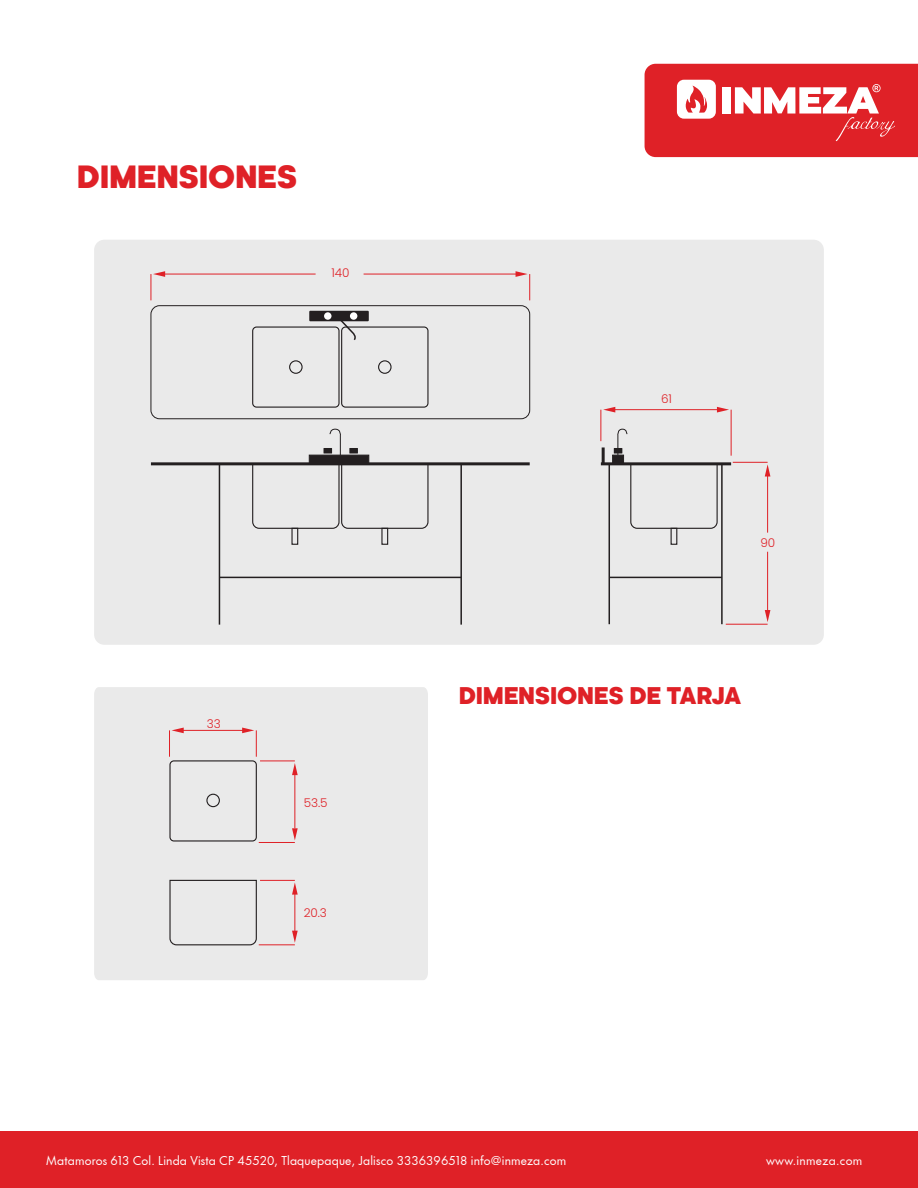
<style>
.page{position:relative;width:918px;height:1188px;background:#fff}
.page>*{position:absolute;margin:0;border:0;box-sizing:border-box;transform-origin:0 0}
.t1{font:30px "Kamerik 205 Regular 8";letter-spacing:-.01em;color:#df2127}
.t2{font:22.5px "Kamerik 205 Regular 8";letter-spacing:-.01em;color:#df2127}
.t3{font:12px "Futura Now Headline";letter-spacing:.015em;color:#fff}
.t4{font:300 12px "Poppins";letter-spacing:-.01em;color:#df2127}
</style>
<div class="page">
<div style="left:0;top:1131px;width:918px;height:57px;background:#df2127"></div>
<svg style="left:645px;top:64px;width:273px;height:93px;background:#e4454a"></svg>
<div style="left:94px;top:240px;width:730px;height:405px;background:#eaeaea;border-radius:10px"></div>
<div style="left:94px;top:687px;width:334px;height:293px;background:#eaeaea"></div>
<hr style="left:151px;top:462px;width:379px;height:3px;background:#231f20">
<svg style="left:252px;top:465px;width:177px;height:64px"></svg>
<hr style="left:219px;top:464px;width:1px;height:161px;background:#231f20">
<hr style="left:460px;top:464px;width:2px;height:161px;background:#231f20">
<hr style="left:220px;top:577px;width:241px;height:1px;background:#231f20">
<div style="left:309px;top:455px;width:60px;height:9px;background:#231f20"></div>
<svg style="left:329px;top:428px;width:12px;height:28px"></svg>
<div style="left:324px;top:448px;width:8px;height:6px;background:#231f20"></div>
<div style="left:349px;top:448px;width:9px;height:6px;background:#231f20"></div>
<div style="left:291px;top:528px;width:7px;height:17px;border:1px solid #231f20"></div>
<div style="left:381px;top:528px;width:7px;height:17px;border:1px solid #231f20"></div>
<div style="left:671px;top:528px;width:6px;height:17px;border:1px solid #231f20"></div>
<svg style="left:630px;top:465px;width:88px;height:64px"></svg>
<hr style="left:601px;top:462px;width:130px;height:3px;background:#231f20">
<hr style="left:609px;top:463px;width:1px;height:161px;background:#231f20">
<hr style="left:721px;top:463px;width:2px;height:161px;background:#231f20">
<hr style="left:609px;top:577px;width:113px;height:1px;background:#231f20">
<div style="left:612px;top:455px;width:12px;height:9px;background:#231f20"></div>
<svg style="left:617px;top:428px;width:11px;height:28px"></svg>
<div style="left:614px;top:448px;width:8px;height:6px;background:#231f20"></div>
<hr style="left:602px;top:447px;width:3px;height:17px;background:#231f20">
<div style="left:252px;top:326px;width:88px;height:82px;border:1px solid #231f20;border-radius:4px"></div>
<div style="left:341px;top:326px;width:88px;height:82px;border:1px solid #231f20;border-radius:4px"></div>
<div style="left:309px;top:311px;width:60px;height:10px;background:#231f20"></div>
<div style="left:324px;top:312px;width:8px;height:8px;background:#fff;border-radius:50%"></div>
<div style="left:350px;top:312px;width:7px;height:8px;background:#fff;border-radius:50%"></div>
<svg style="left:338px;top:318px;width:19px;height:24px"></svg>
<div style="left:151px;top:305px;width:379px;height:114px;border:1px solid #231f20;border-radius:9px"></div>
<hr style="left:733px;top:462px;width:35px;height:1px;background:#df2127">
<hr style="left:726px;top:624px;width:42px;height:1px;background:#df2127">
<hr style="left:767px;top:552px;width:1px;height:61px;background:#df2127">
<hr style="left:767px;top:474px;width:1px;height:59px;background:#df2127">
<svg style="left:765px;top:464px;width:5px;height:13px"></svg>
<svg style="left:765px;top:610px;width:5px;height:12px"></svg>
<hr style="left:601px;top:410px;width:1px;height:31px;background:#df2127">
<hr style="left:731px;top:410px;width:1px;height:46px;background:#df2127">
<hr style="left:611px;top:409px;width:109px;height:1px;background:#df2127">
<svg style="left:603px;top:407px;width:12px;height:6px"></svg>
<svg style="left:717px;top:407px;width:12px;height:6px"></svg>
<hr style="left:160px;top:274px;width:156px;height:1px;background:#df2127">
<hr style="left:364px;top:274px;width:156px;height:1px;background:#df2127">
<svg style="left:151px;top:271px;width:14px;height:29px"></svg>
<svg style="left:516px;top:271px;width:14px;height:29px"></svg>
<svg style="left:169px;top:879px;width:88px;height:67px;background:#dedede"></svg>
<div style="left:169px;top:760px;width:88px;height:82px;border:1px solid #231f20;border-radius:4px"></div>
<hr style="left:260px;top:761px;width:35px;height:1px;background:#df2127">
<hr style="left:259px;top:842px;width:36px;height:1px;background:#df2127">
<hr style="left:294px;top:773px;width:1px;height:55px;background:#df2127">
<svg style="left:292px;top:763px;width:6px;height:12px"></svg>
<svg style="left:292px;top:828px;width:6px;height:12px"></svg>
<hr style="left:180px;top:730px;width:64px;height:1px;background:#df2127">
<svg style="left:169px;top:728px;width:15px;height:29px"></svg>
<svg style="left:242px;top:728px;width:15px;height:29px"></svg>
<hr style="left:260px;top:880px;width:35px;height:1px;background:#df2127">
<hr style="left:259px;top:944px;width:36px;height:1px;background:#df2127">
<hr style="left:294px;top:892px;width:1px;height:40px;background:#df2127">
<svg style="left:292px;top:882px;width:6px;height:13px"></svg>
<svg style="left:292px;top:931px;width:6px;height:12px"></svg>
<div style="left:206px;top:794px;width:14px;height:13px;border:1px solid #231f20;border-radius:50%"></div>
<div style="left:289px;top:360px;width:14px;height:14px;border:1px solid #231f20;border-radius:50%"></div>
<div style="left:378px;top:360px;width:14px;height:14px;border:1px solid #231f20;border-radius:50%"></div>
<h1 class="t1" style="left:77px;top:160px;width:222px">DIMENSIONES</h1>
<p class="t4" style="left:332px;top:266px;width:19px">140</p>
<p class="t4" style="left:207px;top:716px;width:15px">33</p>
<p class="t4" style="left:304px;top:795px;width:25px">53.5</p>
<p class="t4" style="left:304px;top:906px;width:25px">20.3</p>
<p class="t4" style="left:661px;top:392px;width:12px">61</p>
<p class="t4" style="left:760px;top:536px;width:16px">90</p>
<h2 class="t2" style="left:459px;top:683px;width:284px">DIMENSIONES DE TARJA</h2>
<p class="t3" style="left:46px;top:1151px;width:521px">Matamoros 613 Col. Linda Vista CP 45520, Tlaquepaque, Jalisco 3336396518 info@inmeza.com</p>
<p class="t3" style="left:766px;top:1151px;width:98px">www.inmeza.com</p>
</div>
